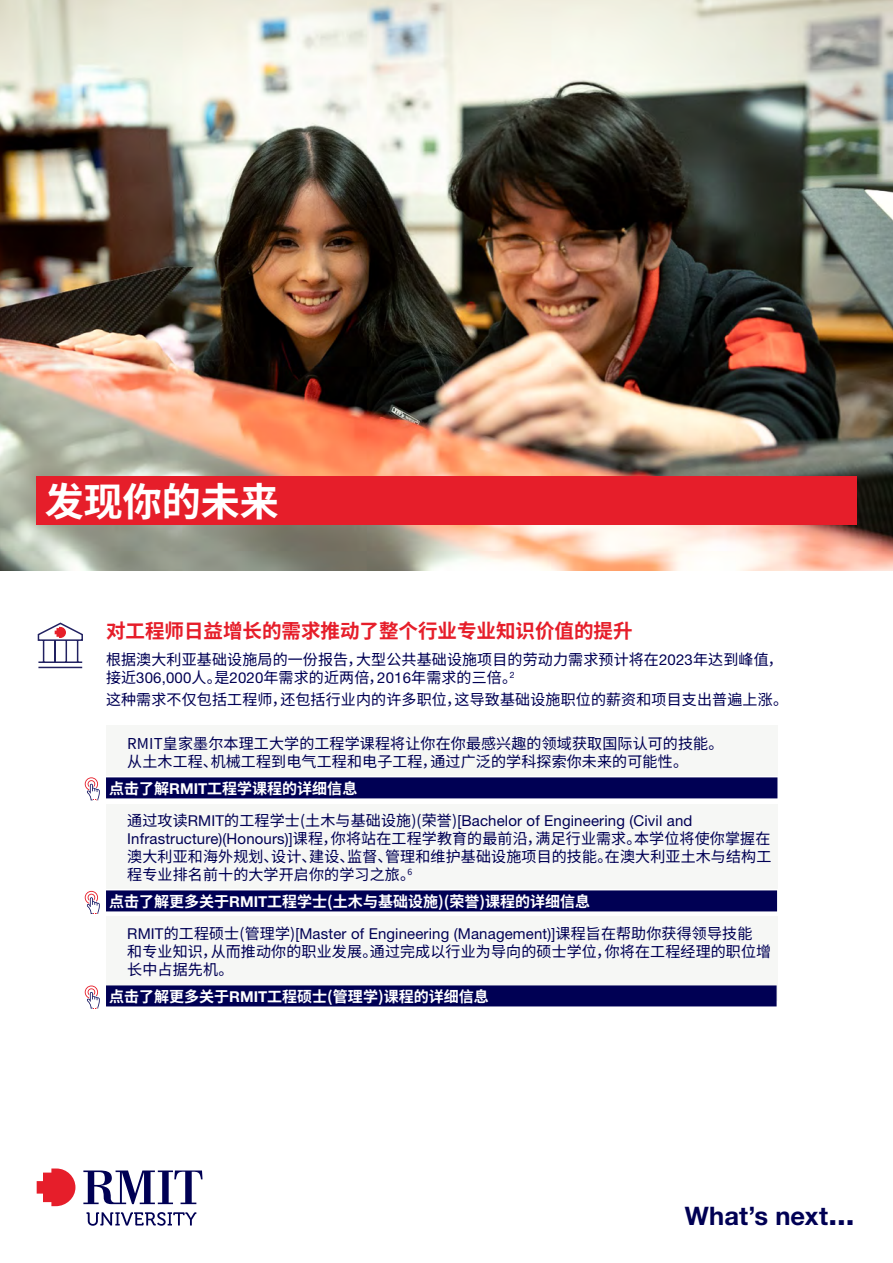
<style>
.page{position:relative;width:893px;height:1263px;background:#fff}
.page>*{position:absolute;margin:0;border:0;box-sizing:border-box;transform-origin:0 0}
.Title-Navy_26{font:700 39px "Noto Sans SC";color:#fff}
.WCR_Subheader_17-White{font:700 25.5px "Helvetica Neue LT Pro";letter-spacing:.005em;color:#000054}
.Mini_Header{font:700 19.5px "Noto Sans SC";color:#e61e2a}
.WCR_Bodycopy_10{font:15px/18px "Noto Sans SC";letter-spacing:.01em;color:#000054}
.Mini_Header-2{font:15px/18px "Noto Sans SC";letter-spacing:.01em;color:#000054}
.WCR_Bodycopy_10-2{font:700 15px "Noto Sans SC";color:#fff}
.s1{font-family:"Helvetica Neue LT Pro"}
.s2{font-size:31.5px}
</style>
<div class="page">
<div style="left:106px;top:725px;width:671px;height:51px;background:#f6f7f5"></div>
<div style="left:106px;top:804px;width:671px;height:85px;background:#f6f7f5"></div>
<div style="left:106px;top:916px;width:671px;height:85px;background:#f6f7f5"></div>
<img style="left:0;top:0;width:893px;height:570px">
<div style="left:106px;top:777px;width:671px;height:21px;background:#000054"></div>
<div style="left:106px;top:890px;width:671px;height:21px;background:#000054"></div>
<div style="left:106px;top:985px;width:671px;height:21px;background:#000054"></div>
<svg style="left:85px;top:777px;width:15px;height:23px"></svg>
<svg style="left:85px;top:891px;width:15px;height:23px"></svg>
<svg style="left:85px;top:985px;width:15px;height:24px"></svg>
<div style="left:36px;top:477px;width:821px;height:48px;background:#e61e2a"></div>
<svg style="left:37px;top:1168px;width:38px;height:38px"></svg>
<svg style="left:83px;top:1170px;width:120px;height:34px"></svg>
<svg style="left:87px;top:1212px;width:109px;height:14px"></svg>
<svg style="left:37px;top:622px;width:46px;height:47px"></svg>
<p class="Title-Navy_26" style="left:45px;top:480px;width:236px">发现你的未来</p>
<p class="Mini_Header" style="left:106px;top:620px;width:528px">对工程师日益增长的需求推动了整个行业专业知识价值的提升</p>
<p class="Mini_Header-2" style="left:106px;top:650px;width:678px">根据澳大利亚基础设施局的一份报告，大型公共基础设施项目的劳动力需求预计将在<span class="s1">2023</span>年达到峰值，接近<span class="s1">306,000</span>人。是<span class="s1">2020</span>年需求的近两倍，<span class="s1">2016</span>年需求的三倍。<sup>2</sup></p>
<p class="WCR_Bodycopy_10" style="left:106px;top:691px;width:683px">这种需求不仅包括工程师，还包括行业内的许多职位，这导致基础设施职位的薪资和项目支出普遍上涨。</p>
<p class="WCR_Bodycopy_10" style="left:127px;top:735px;width:598px">RMIT皇家墨尔本理工大学的工程学课程将让你在你最感兴趣的领域获取国际认可的技能。从土木工程、机械工程到电气工程和电子工程，通过广泛的学科探索你未来的可能性。</p>
<p class="WCR_Bodycopy_10-2" style="left:109px;top:780px;width:250px">点击了解<span class="s1">RMIT</span>工程学课程的详细信息</p>
<p class="WCR_Bodycopy_10" style="left:127px;top:812px;width:646px">通过攻读<span class="s1">RMIT</span>的工程学士(土木与基础设施)(荣誉)<span class="s1">[Bachelor of Engineering (Civil and Infrastructure)(Honours)]</span>课程，你将站在工程学教育的最前沿，满足行业需求。本学位将使你掌握在澳大利亚和海外规划、设计、建设、监督、管理和维护基础设施项目的技能。在澳大利亚土木与结构工程专业排名前十的大学开启你的学习之旅。<sup>6</sup></p>
<p class="WCR_Bodycopy_10-2" style="left:109px;top:893px;width:482px">点击了解更多关于<span class="s1">RMIT</span>工程学士(土木与基础设施)(荣誉)课程的详细信息</p>
<p class="WCR_Bodycopy_10" style="left:127px;top:925px;width:645px"><span class="s1">RMIT</span>的工程硕士(管理学)<span class="s1">[Master of Engineering (Management)]</span>课程旨在帮助你获得领导技能<br>和专业知识，从而推动你的职业发展。通过完成以行业为导向的硕士学位，你将在工程经理的职位增长中占据先机。</p>
<p class="WCR_Bodycopy_10-2" style="left:109px;top:988px;width:381px">点击了解更多关于<span class="s1">RMIT</span>工程硕士(管理学)课程的详细信息</p>
<p class="WCR_Subheader_17-White" style="left:685px;top:1200px;width:171px">What’s next<span class="s2">...</span></p>
</div>
